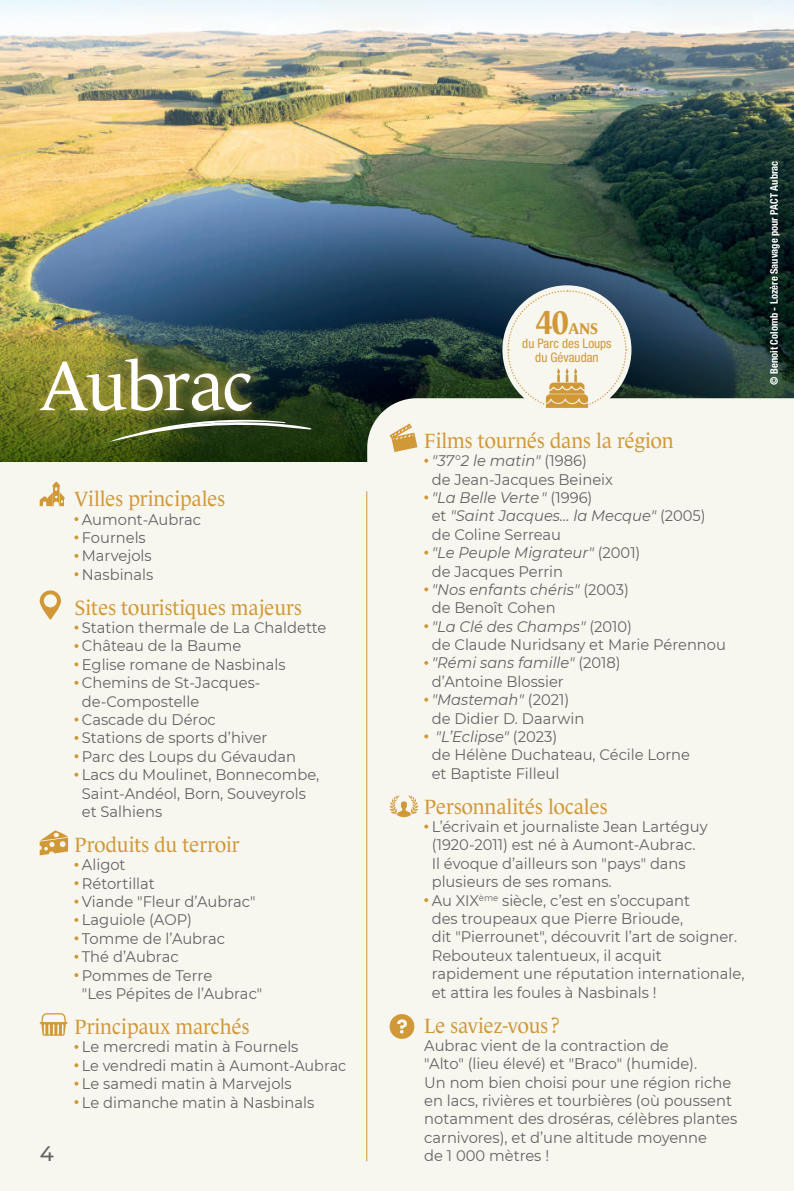
<style>
.page{position:relative;width:794px;height:1191px;background:#f8f7ef}
.page>*{position:absolute;margin:0;border:0;box-sizing:border-box;transform-origin:0 0}
.t1{font:70px "Le Monde Journal Std";letter-spacing:-.02em;color:#fff}
.t2{font:21px "Le Monde Journal Std";color:#d19838;scale:.96 1}
.t3{font:500 21px "Montserrat";color:#636366}
.t4{font:700 15.75px "Le Monde Journal Std";color:#d19838;scale:.96 1}
.t5{font:15.4px/18.4px "Montserrat";color:#636366;scale:.96 1}
.t6{font:condensed 13.12px/14px "Helvetica Neue LT Std";color:#d19838;text-align:center}
.t7{font:700 condensed 10.5px "Helvetica Neue LT Std";color:#fff}
.s1{font-size:33.25px}
.s2{font-style:italic}
</style>
<div class="page">
<img style="left:0;top:0;width:794px;height:332px">
<svg style="left:0;top:332px;width:794px;height:129px;background:#2b402a"></svg>
<svg style="left:367px;top:398px;width:427px;height:380px"></svg>
<div style="left:27px;top:345px;width:238px;height:80px;background:#c0aa45;opacity:.8"></div>
<svg style="left:109px;top:418px;width:203px;height:24px;background:#4e6035"></svg>
<svg style="left:40px;top:481px;width:24px;height:25px"></svg>
<svg style="left:74px;top:517px;width:4px;height:4px"></svg>
<svg style="left:74px;top:535px;width:4px;height:4px"></svg>
<svg style="left:74px;top:554px;width:4px;height:4px"></svg>
<svg style="left:74px;top:572px;width:4px;height:4px"></svg>
<svg style="left:40px;top:590px;width:21px;height:30px"></svg>
<svg style="left:74px;top:625px;width:4px;height:4px"></svg>
<svg style="left:74px;top:644px;width:4px;height:4px"></svg>
<svg style="left:74px;top:662px;width:4px;height:4px"></svg>
<svg style="left:74px;top:681px;width:4px;height:3px"></svg>
<svg style="left:74px;top:717px;width:4px;height:4px"></svg>
<svg style="left:74px;top:736px;width:4px;height:4px"></svg>
<svg style="left:74px;top:754px;width:4px;height:4px"></svg>
<svg style="left:74px;top:772px;width:4px;height:4px"></svg>
<svg style="left:40px;top:830px;width:28px;height:25px"></svg>
<svg style="left:74px;top:863px;width:4px;height:3px"></svg>
<svg style="left:74px;top:881px;width:4px;height:4px"></svg>
<svg style="left:74px;top:899px;width:4px;height:4px"></svg>
<svg style="left:74px;top:918px;width:4px;height:4px"></svg>
<svg style="left:74px;top:936px;width:4px;height:4px"></svg>
<svg style="left:74px;top:954px;width:4px;height:4px"></svg>
<svg style="left:74px;top:973px;width:4px;height:4px"></svg>
<svg style="left:40px;top:1013px;width:28px;height:22px"></svg>
<svg style="left:74px;top:1045px;width:4px;height:3px"></svg>
<svg style="left:74px;top:1063px;width:4px;height:4px"></svg>
<svg style="left:74px;top:1081px;width:4px;height:4px"></svg>
<svg style="left:74px;top:1100px;width:4px;height:4px"></svg>
<svg style="left:389px;top:423px;width:28px;height:29px"></svg>
<svg style="left:424px;top:459px;width:4px;height:4px"></svg>
<svg style="left:424px;top:495px;width:4px;height:4px"></svg>
<svg style="left:424px;top:550px;width:4px;height:4px"></svg>
<svg style="left:424px;top:587px;width:4px;height:4px"></svg>
<svg style="left:424px;top:624px;width:4px;height:4px"></svg>
<svg style="left:424px;top:661px;width:4px;height:4px"></svg>
<svg style="left:424px;top:697px;width:4px;height:4px"></svg>
<svg style="left:424px;top:734px;width:4px;height:4px"></svg>
<svg style="left:389px;top:795px;width:29px;height:22px"></svg>
<svg style="left:424px;top:824px;width:4px;height:4px"></svg>
<svg style="left:424px;top:898px;width:4px;height:4px"></svg>
<svg style="left:389px;top:1014px;width:25px;height:25px"></svg>
<hr style="left:366px;top:491px;width:1px;height:670px;background:#d19838">
<div style="left:502px;top:285px;width:129px;height:129px;background:#f8f7ef;border-radius:50%"></div>
<svg style="left:507px;top:289px;width:120px;height:121px"></svg>
<h1 class="t1" style="left:40px;top:347px;width:216px">Aubrac</h1>
<h2 class="t3" style="left:40px;top:1139px;width:16px">4</h2>
<h2 class="t2" style="left:74px;top:487px;width:159px">Villes principales</h2>
<p class="t5" style="left:82px;top:509px;width:126px">Aumont-Aubrac<br>Fournels<br>Marvejols<br>Nasbinals</p>
<h2 class="t2" style="left:74px;top:595px;width:238px">Sites touristiques majeurs</h2>
<p class="t5" style="left:82px;top:618px;width:256px">Station thermale de La Chaldette<br>Château de la Baume<br>Eglise romane de Nasbinals<br>Chemins de St-Jacques&shy;de-Compostelle<br>Cascade du Déroc<br>Stations de sports d’hiver<br>Parc des Loups du Gévaudan<br>Lacs du Moulinet, Bonnecombe,<br>Saint-Andéol, Born, Souveyrols<br>et Salhiens</p>
<h2 class="t2" style="left:74px;top:833px;width:174px">Produits du terroir</h2>
<p class="t5" style="left:82px;top:855px;width:190px">Aligot<br>Rétortillat<br>Viande "Fleur d’Aubrac"<br>Laguiole (AOP)<br>Tomme de l’Aubrac<br>Thé d’Aubrac<br>Pommes de Terre<br>"Les Pépites de l’Aubrac"</p>
<h2 class="t2" style="left:74px;top:1015px;width:184px">Principaux marchés</h2>
<p class="t5" style="left:82px;top:1037px;width:277px">Le mercredi matin à Fournels<br>Le vendredi matin à Aumont-Aubrac<br>Le samedi matin à Marvejols<br>Le dimanche matin à Nasbinals</p>
<p class="t4" style="left:536px;top:320px;width:66px"><span class="s1">40</span>ANS</p>
<p class="t6" style="left:522px;top:336px;width:91px">du Parc des Loups du Gévaudan</p>
<h2 class="t2" style="left:424px;top:429px;width:261px">Films tournés dans la région</h2>
<p class="t5" style="left:432px;top:451px;width:308px"><span class="s2">"37°2 le matin"</span> (1986)<br>de Jean-Jacques Beineix<br><span class="s2">"La Belle Verte "</span> (1996)<br>et <span class="s2">"Saint Jacques… la Mecque"</span> (2005) de Coline Serreau<br><span class="s2">"Le Peuple Migrateur"</span> (2001)<br>de Jacques Perrin<br><span class="s2">"Nos enfants chéris"</span> (2003)<br>de Benoît Cohen<br><span class="s2">"La Clé des Champs"</span> (2010)<br>de Claude Nuridsany et Marie Pérennou <span class="s2">"Rémi sans famille"</span> (2018)<br>d’Antoine Blossier<br><span class="s2">"Mastemah"</span> (2021)<br>de Didier D. Daarwin<br><span class="s2">"L’Eclipse"</span> (2023)<br>de Hélène Duchateau, Cécile Lorne<br>et Baptiste Filleul</p>
<h2 class="t2" style="left:424px;top:794px;width:192px">Personnalités locales</h2>
<p class="t5" style="left:432px;top:817px;width:327px">L’écrivain et journaliste Jean Lartéguy (1920-2011) est né à Aumont-Aubrac.<br>Il évoque d’ailleurs son "pays" dans plusieurs de ses romans.<br>Au XIX<sup>ème</sup> siècle, c’est en s’occupant<br>des troupeaux que Pierre Brioude,<br>dit "Pierrounet", découvrit l’art de soigner.<br>Rebouteux talentueux, il acquit rapidement une réputation internationale, et attira les foules à Nasbinals !</p>
<h2 class="t2" style="left:424px;top:1013px;width:143px">Le saviez-vous ?</h2>
<p class="t5" style="left:424px;top:1035px;width:327px">Aubrac vient de la contraction de<br>"Alto" (lieu élevé) et "Braco" (humide).<br>Un nom bien choisi pour une région riche en lacs, rivières et tourbières (où poussent notamment des droséras, célèbres plantes carnivores), et d’une altitude moyenne<br>de 1 000 mètres !</p>
<p class="t7" style="left:768px;top:384px;width:225px;rotate:-90deg">© Benoit Colomb - Lozère Sauvage pour PACT Aubrac</p>
</div>
